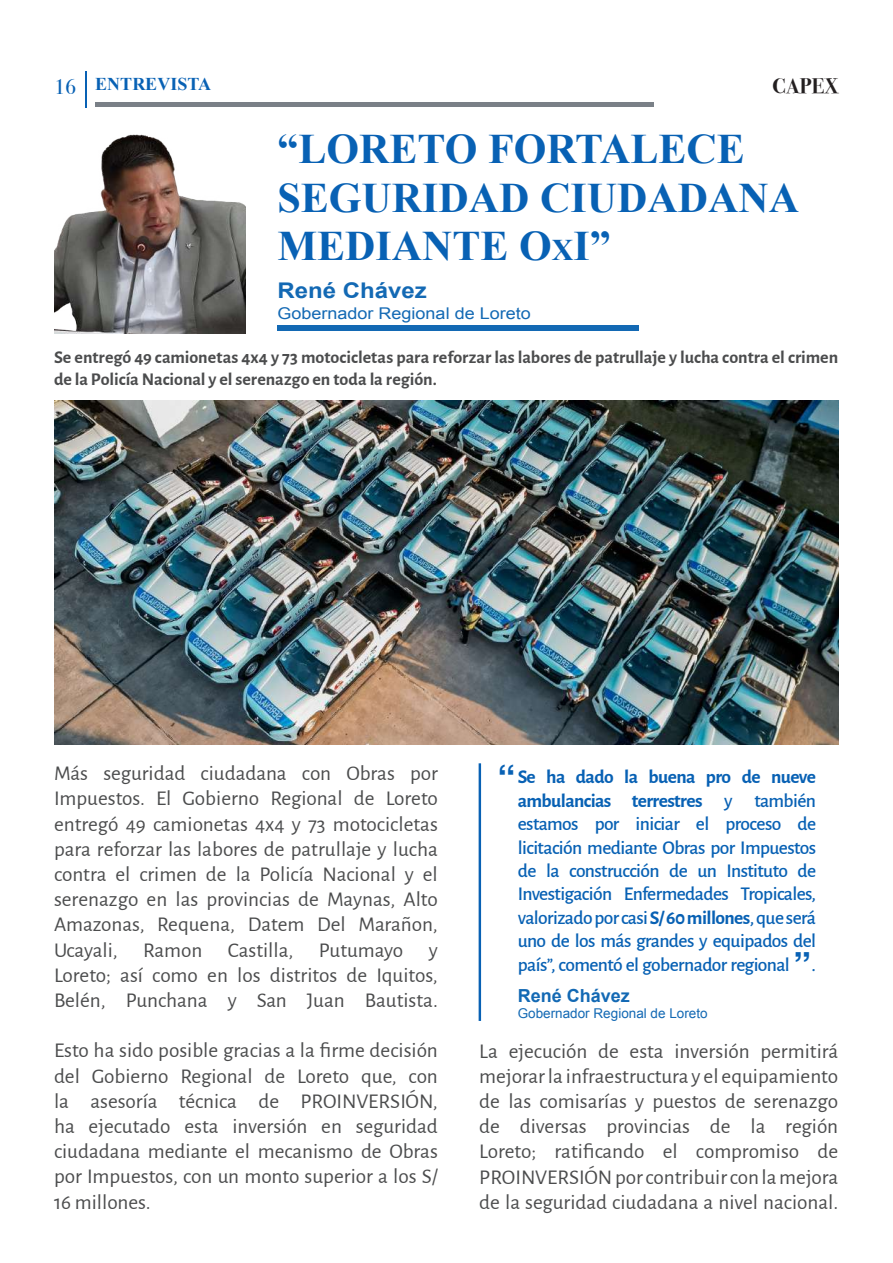
<style>
.page{position:relative;width:893px;height:1263px;background:#fff}
.page>*{position:absolute;margin:0;border:0;box-sizing:border-box;transform-origin:0 0}
.t1{font:700 42px/48px "Times New Roman";color:#0861b4}
.t2{font:700 36px "Helvetica";color:#0861b4}
.t3{font:700 21.6px "Arial";color:#1369b4;scale:1.11 1}
.t4{font:21px/25.2px "Alegreya Sans";color:#4b4c4d;text-align:justify}
.t5{font:700 21px "Bodoni Svty Two ITCTT";color:#231f20}
.t6{font:500 19.5px/23.4px "Alegreya Sans";letter-spacing:-.03em;color:#0861b4;text-align:justify}
.t7{font:700 18px/21.6px "Alegreya Sans";color:#4b4c4d}
.t8{font:700 18px "Times New Roman";color:#0861b4}
.t9{font:700 18px "Arial";color:#1369b4}
.t10{font:16.2px "Arial";color:#1369b4;scale:1.11 1}
.t11{font:13.5px "Arial";color:#1369b4}
.s1{font-family:"Bodoni Svty Two ITCTT";font-weight:400;font-size:21px}
.s2{font-size:30px}
.s3{font-weight:700}
</style>
<div class="page">
<hr style="left:95px;top:103px;width:558px;height:4px;background:#7a8087">
<hr style="left:85px;top:71px;width:2px;height:36px;background:#0861b4">
<img style="left:54px;top:401px;width:784px;height:344px">
<div style="left:278px;top:325px;width:361px;height:6px;background:#1369b4"></div>
<img style="left:54px;top:134px;width:192px;height:200px">
<div style="left:479px;top:763px;width:2px;height:258px;border:2px solid #0861b4"></div>
<p class="t8" style="left:54px;top:72px;width:159px"><span class="s1">16</span> ENTREVISTA</p>
<p class="t5" style="left:772px;top:68px;width:68px">CAPEX</p>
<h1 class="t1" style="left:278px;top:124px;width:523px">“LORETO FORTALECE<br>SEGURIDAD CIUDADANA<br>MEDIANTE O<span class="s2">X</span>I”</h1>
<p class="t3" style="left:278px;top:276px;width:136px">René Chávez</p>
<p class="t10" style="left:278px;top:303px;width:230px">Gobernador Regional de Loreto</p>
<p class="t7" style="left:54px;top:345px;width:786px">Se entregó 49 camionetas 4x4 y 73 motocicletas para reforzar las labores de patrullaje y lucha contra el crimen de la Policía Nacional y el serenazgo en toda la región.</p>
<h2 class="t2" style="left:497px;top:756px;width:19px">“</h2>
<p class="t4" style="left:54px;top:760px;width:385px">Más seguridad ciudadana con Obras por Impuestos. El Gobierno Regional de Loreto entregó 49 camionetas 4x4 y 73 motocicletas para reforzar las labores de patrullaje y lucha contra el crimen de la Policía Nacional y el serenazgo en las provincias de Maynas, Alto Amazonas, Requena, Datem Del Marañon, Ucayali, Ramon Castilla, Putumayo y Loreto; así como en los distritos de Iquitos, Belén, Punchana y San Juan Bautista.</p>
<p class="t4" style="left:54px;top:1037px;width:385px">Esto ha sido posible gracias a la firme decisión del Gobierno Regional de Loreto que, con la asesoría técnica de PROINVERSIÓN, ha ejecutado esta inversión en seguridad ciudadana mediante el mecanismo de Obras por Impuestos, con un monto superior a los S/ 16 millones.</p>
<p class="t4" style="left:479px;top:1037px;width:360px">La ejecución de esta inversión permitirá mejorar la infraestructura y el equipamiento de las comisarías y puestos de serenazgo de diversas provincias de la región Loreto; ratificando el compromiso de PROINVERSIÓN por contribuir con la mejora de la seguridad ciudadana a nivel nacional.</p>
<p class="t6" style="left:518px;top:764px;width:300px"><span class="s3">Se ha dado la buena pro de nueve ambulancias terrestres</span> y también estamos por iniciar el proceso de licitación mediante Obras por Impuestos de la construcción de un Instituto de Investigación Enfermedades Tropicales, valorizado por casi <span class="s3">S/ 60 millones</span>, que será uno de los más grandes y equipados del país”, comentó el gobernador regional .</p>
<h2 class="t2" style="left:793px;top:944px;width:19px">”</h2>
<p class="t9" style="left:518px;top:983px;width:114px">René Chávez</p>
<p class="t11" style="left:518px;top:1004px;width:191px">Gobernador Regional de Loreto</p>
</div>
